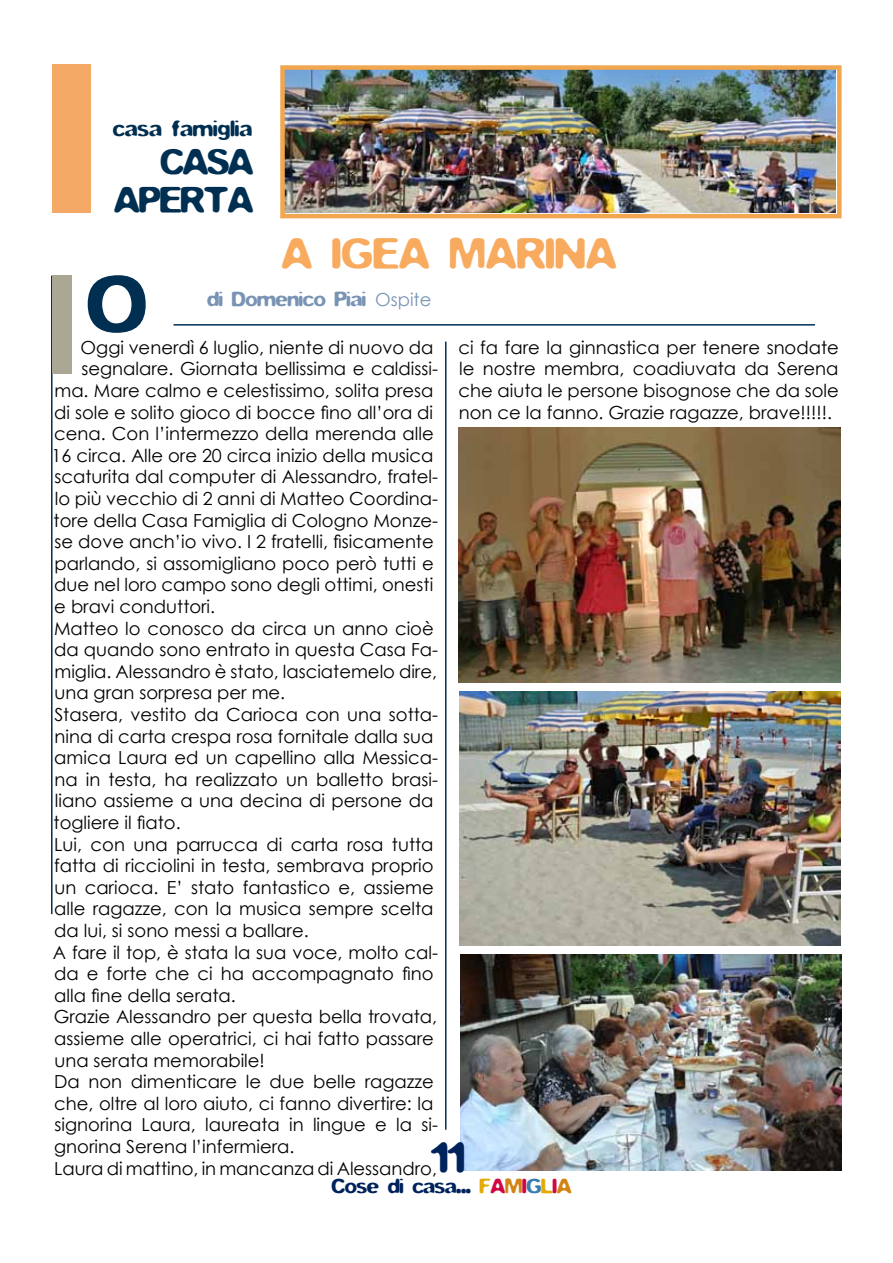
<style>
.page{position:relative;width:893px;height:1263px;background:#fff}
.page>*{position:absolute;margin:0;border:0;box-sizing:border-box;transform-origin:0 0}
.t1{font:72px "F Stop";color:#002f52}
.t2{font:37.5px "F Stop";letter-spacing:.02em;color:#f8aa5f}
.t3{font:37.5px "F Stop";color:#00235c}
.t4{font:31.5px/37.8px "F Stop";letter-spacing:-.01em;color:#002f52;text-align:right}
.t5{font:19.5px "F Stop";letter-spacing:.02em;color:#002f52}
.t6{font:18px/21.6px "Century Gothic";color:#000;text-align:justify}
.t7{font:18px "F Stop";color:#00235c}
.t8{font:18px "F Stop";color:#7993b5}
.s1{font-family:"Century Gothic"}
.s2{color:#e2ab04}
.s3{color:#d10744}
.s4{color:#d28312}
.s5{color:#387dad}
</style>
<div class="page">
<img style="left:285px;top:70px;width:551px;height:143px">
<hr style="left:173px;top:324px;width:642px;height:2px;background:#002e52">
<div style="left:280px;top:65px;width:562px;height:153px;border:4px solid #f1a650"></div>
<hr style="left:51px;top:276px;width:2px;height:638px;background:#002e52">
<div style="left:52px;top:64px;width:38px;height:149px;background:#f5a967"></div>
<div style="left:53px;top:276px;width:19px;height:98px;background:#aaa895"></div>
<hr style="left:445px;top:342px;width:1px;height:788px;background:#002e52">
<img style="left:459px;top:428px;width:381px;height:255px">
<img style="left:460px;top:691px;width:380px;height:254px">
<img style="left:461px;top:955px;width:381px;height:216px">
<p class="t5" style="left:113px;top:121px;width:141px">casa famiglia</p>
<h3 class="t4" style="left:114px;top:146px;width:141px">CASA<br>APERTA</h3>
<h2 class="t2" style="left:282px;top:237px;width:336px">A IGEA MARINA</h2>
<p class="t8" style="left:208px;top:291px;width:225px">di Domenico Piai <span class="s1">Ospite</span></p>
<p class="t6" style="left:81px;top:336px;width:354px">Oggi venerdì 6 luglio, niente di nuovo da</p>
<p class="t6" style="left:81px;top:358px;width:358px">segnalare. Giornata bellissima e caldissi-</p>
<p class="t6" style="left:54px;top:379px;width:380px">ma. Mare calmo e celestissimo, solita presa</p>
<p class="t6" style="left:54px;top:401px;width:380px">di sole e solito gioco di bocce fino all’ora di</p>
<p class="t6" style="left:54px;top:422px;width:381px">cena. Con l’intermezzo della merenda alle</p>
<p class="t6" style="left:52px;top:444px;width:383px">16 circa. Alle ore 20 circa inizio della musica</p>
<p class="t6" style="left:55px;top:466px;width:385px">scaturita dal computer di Alessandro, fratel-</p>
<p class="t6" style="left:55px;top:487px;width:385px">lo più vecchio di 2 anni di Matteo Coordina-</p>
<p class="t6" style="left:54px;top:509px;width:386px">tore della Casa Famiglia di Cologno Monze-</p>
<p class="t6" style="left:55px;top:530px;width:381px">se dove anch’io vivo. I 2 fratelli, fisicamente</p>
<p class="t6" style="left:54px;top:552px;width:381px">parlando, si assomigliano poco però tutti e</p>
<p class="t6" style="left:54px;top:574px;width:380px">due nel loro campo sono degli ottimi, onesti</p>
<p class="t6" style="left:54px;top:595px;width:162px">e bravi conduttori.</p>
<p class="t6" style="left:54px;top:617px;width:381px">Matteo lo conosco da circa un anno cioè</p>
<p class="t6" style="left:54px;top:638px;width:385px">da quando sono entrato in questa Casa Fa-</p>
<p class="t6" style="left:54px;top:660px;width:384px">miglia. Alessandro è stato, lasciatemelo dire,</p>
<p class="t6" style="left:54px;top:682px;width:232px">una gran sorpresa per me.</p>
<p class="t6" style="left:54px;top:703px;width:385px">Stasera, vestito da Carioca con una sotta-</p>
<p class="t6" style="left:54px;top:725px;width:380px">nina di carta crespa rosa fornitale dalla sua</p>
<p class="t6" style="left:54px;top:746px;width:385px">amica Laura ed un capellino alla Messica-</p>
<p class="t6" style="left:54px;top:768px;width:385px">na in testa, ha realizzato un balletto brasi-</p>
<p class="t6" style="left:55px;top:790px;width:380px">liano assieme a una decina di persone da</p>
<p class="t6" style="left:54px;top:811px;width:129px">togliere il fiato.</p>
<p class="t6" style="left:54px;top:833px;width:381px">Lui, con una parrucca di carta rosa tutta</p>
<p class="t6" style="left:54px;top:854px;width:381px">fatta di ricciolini in testa, sembrava proprio</p>
<p class="t6" style="left:54px;top:876px;width:381px">un carioca. E’ stato fantastico e, assieme</p>
<p class="t6" style="left:54px;top:898px;width:381px">alle ragazze, con la musica sempre scelta</p>
<p class="t6" style="left:54px;top:919px;width:256px">da lui, si sono messi a ballare.</p>
<p class="t6" style="left:53px;top:941px;width:387px">A fare il top, è stata la sua voce, molto cal-</p>
<p class="t6" style="left:54px;top:962px;width:381px">da e forte che ci ha accompagnato fino</p>
<p class="t6" style="left:54px;top:984px;width:183px">alla fine della serata.</p>
<p class="t6" style="left:54px;top:1006px;width:385px">Grazie Alessandro per questa bella trovata,</p>
<p class="t6" style="left:54px;top:1027px;width:381px">assieme alle operatrici, ci hai fatto passare</p>
<p class="t6" style="left:54px;top:1049px;width:212px">una serata memorabile!</p>
<p class="t6" style="left:54px;top:1070px;width:381px">Da non dimenticare le due belle ragazze</p>
<p class="t6" style="left:54px;top:1092px;width:381px">che, oltre al loro aiuto, ci fanno divertire: la</p>
<p class="t6" style="left:55px;top:1114px;width:385px">signorina Laura, laureata in lingue e la si-</p>
<p class="t6" style="left:54px;top:1135px;width:242px">gnorina Serena l’infermiera.</p>
<p class="t6" style="left:54px;top:1157px;width:384px">Laura di mattino, in mancanza di Alessandro,</p>
<h1 class="t1" style="left:88px;top:274px;width:61px">O</h1>
<p class="t6" style="left:458px;top:336px;width:382px">ci fa fare la ginnastica per tenere snodate le nostre membra, coadiuvata da Serena che aiuta le persone bisognose che da sole non ce la fanno. Grazie ragazze, brave!!!!!.</p>
<h2 class="t3" style="left:431px;top:1141px;width:35px">11</h2>
<p class="t7" style="left:332px;top:1179px;width:241px">Cose di casa... <span class="s2">F</span><span class="s3">A</span><span class="s4">M</span><span class="s3">I</span><span class="s5">G</span><span class="s2">L</span><span class="s3">I</span><span class="s4">A</span></p>
</div>
